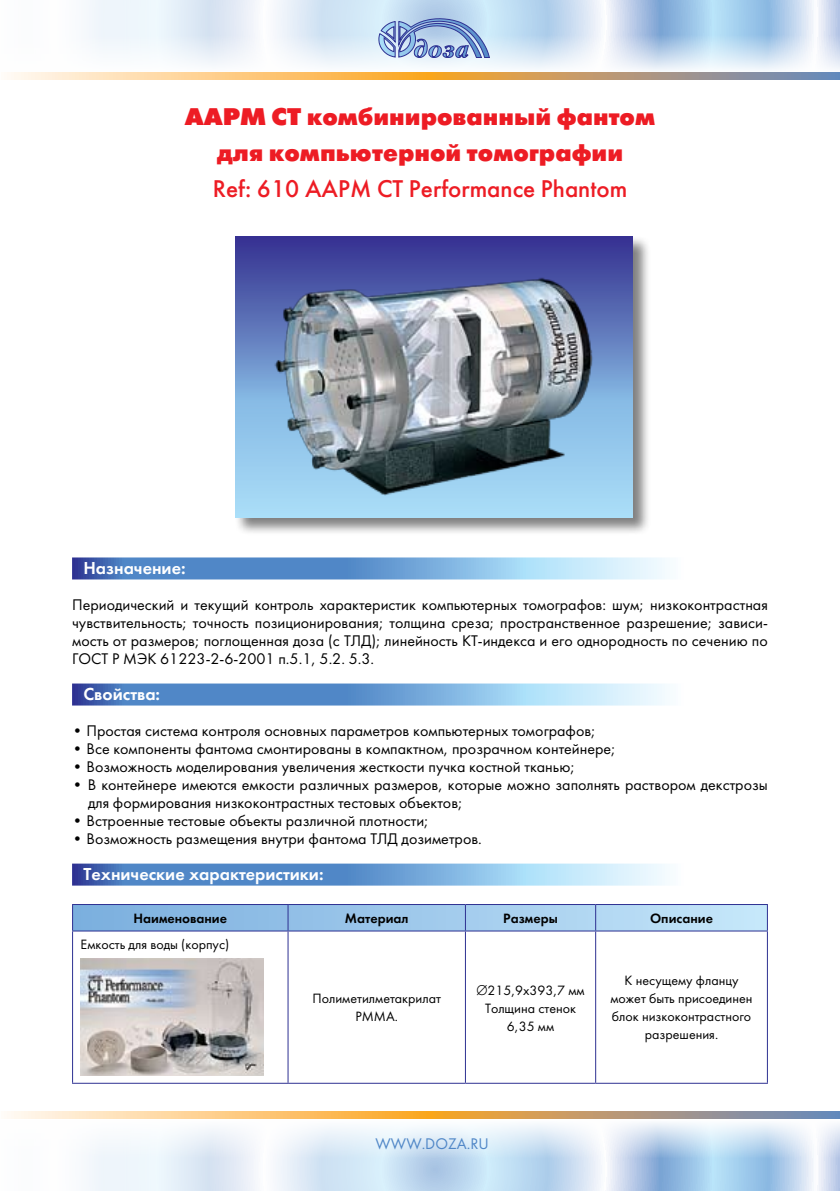
<style>
.page{position:relative;width:840px;height:1191px;background:#fff}
.page>*{position:absolute;margin:0;border:0;box-sizing:border-box;transform-origin:0 0}
.t1{font:24px/36px "Futura Futuris X";color:#ed1c24;text-align:center}
.t2{font:24px "Futura Futuris";color:#ed1c24}
.t3{font:18px "Futura Demi";color:#fff}
.t4{font:16px/18px "Futura";color:#000;text-align:justify}
.t5{font:16px "Futura";color:#5087c7}
.t6{font:14px/18px "Futura";color:#000;text-align:center}
.t7{font:14px "Futura Demi";color:#000}
</style>
<div class="page">
<svg style="left:87px;top:0;width:752px;height:34px;background:#cadff2"></svg>
<svg style="left:87px;top:1158px;width:752px;height:33px;background:#cadef1"></svg>
<svg style="left:7px;top:1111px;width:832px;height:8px;background:#d8b380"></svg>
<svg style="left:88px;top:34px;width:751px;height:37px"></svg>
<svg style="left:88px;top:1123px;width:751px;height:35px"></svg>
<svg style="left:378px;top:18px;width:112px;height:40px;background:#95add7"></svg>
<svg style="left:7px;top:72px;width:832px;height:8px;background:#d8b380"></svg>
<div style="left:234px;top:235px;width:424px;height:309px;background:#000;opacity:.5"></div>
<svg style="left:235px;top:236px;width:397px;height:281px;background:#6b85c3"></svg>
<img style="left:269px;top:266px;width:332px;height:236px">
<svg style="left:72px;top:557px;width:595px;height:22px;background:#7daad9"></svg>
<svg style="left:72px;top:683px;width:595px;height:22px;background:#7daad9"></svg>
<svg style="left:72px;top:863px;width:595px;height:22px;background:#7daad9"></svg>
<svg style="left:72px;top:904px;width:695px;height:26px;background:#9ac3e7"></svg>
<hr style="left:72px;top:930px;width:216px;height:1px;background:#2e3192">
<hr style="left:72px;top:931px;width:1px;height:151px;background:#2e3192">
<hr style="left:288px;top:930px;width:177px;height:1px;background:#2e3192">
<hr style="left:287px;top:931px;width:1px;height:151px;background:#2e3192">
<hr style="left:465px;top:930px;width:130px;height:1px;background:#2e3192">
<hr style="left:464px;top:931px;width:1px;height:151px;background:#2e3192">
<hr style="left:595px;top:930px;width:172px;height:1px;background:#2e3192">
<hr style="left:595px;top:931px;width:1px;height:151px;background:#2e3192">
<hr style="left:766px;top:931px;width:1px;height:151px;background:#2e3192">
<hr style="left:72px;top:1082px;width:216px;height:1px;background:#2e3192">
<hr style="left:288px;top:1082px;width:177px;height:1px;background:#2e3192">
<hr style="left:465px;top:1082px;width:130px;height:1px;background:#2e3192">
<hr style="left:595px;top:1082px;width:172px;height:1px;background:#2e3192">
<img style="left:80px;top:958px;width:183px;height:117px">
<h1 class="t1" style="left:185px;top:100px;width:471px">AAPM СТ комбинированный фантом для компьютерной томографии</h1>
<h1 class="t2" style="left:213px;top:174px;width:416px">Ref: 610 AAPM CT Performance Phantom</h1>
<p class="t3" style="left:83px;top:556px;width:104px">Назначение:</p>
<p class="t4" style="left:72px;top:595px;width:697px">Периодический и текущий контроль характеристик компьютерных томографов: шум; низкоконтрастная чувствительность; точность позиционирования; толщина среза; пространственное разрешение; зависи&shy;мость от размеров; поглощенная доза (с ТЛД); линейность КТ-индекса и его однородность по сечению по ГОСТ Р МЭК 61223-2-6-2001 п.5.1, 5.2. 5.3.</p>
<p class="t3" style="left:83px;top:682px;width:78px">Свойства:</p>
<p class="t4" style="left:72px;top:721px;width:525px">• Простая система контроля основных параметров компьютерных томографов;</p>
<p class="t4" style="left:72px;top:739px;width:544px">• Все компоненты фантома смонтированы в компактном, прозрачном контейнере;</p>
<p class="t4" style="left:72px;top:757px;width:504px">• Возможность моделирования увеличения жесткости пучка костной тканью;</p>
<p class="t4" style="left:88px;top:775px;width:681px;text-indent:-16px">• В контейнере имеются емкости различных размеров, которые можно заполнять раствором декстрозы для формирования низкоконтрастных тестовых объектов;</p>
<p class="t4" style="left:72px;top:811px;width:358px">• Встроенные тестовые объекты различной плотности;</p>
<p class="t4" style="left:72px;top:829px;width:411px">• Возможность размещения внутри фантома ТЛД дозиметров.</p>
<p class="t3" style="left:83px;top:862px;width:241px">Технические характеристики:</p>
<p class="t7" style="left:133px;top:909px;width:95px">Наименование</p>
<p class="t7" style="left:345px;top:909px;width:65px">Материал</p>
<p class="t7" style="left:503px;top:909px;width:56px">Размеры</p>
<p class="t7" style="left:649px;top:909px;width:64px">Описание</p>
<p class="t6" style="left:81px;top:935px;width:150px">Емкость для воды (корпус)</p>
<p class="t6" style="left:312px;top:989px;width:130px">Полиметилметакрилат<br>PMMA.</p>
<p class="t6" style="left:476px;top:980px;width:110px">∅215,9х393,7 мм<br>Толщина стенок<br>6,35 мм</p>
<p class="t6" style="left:610px;top:971px;width:144px">К несущему фланцу может быть присоединен блок низкоконтрастного разрешения.</p>
<p class="t5" style="left:375px;top:1133px;width:114px">WWW.DOZA.RU</p>
</div>
